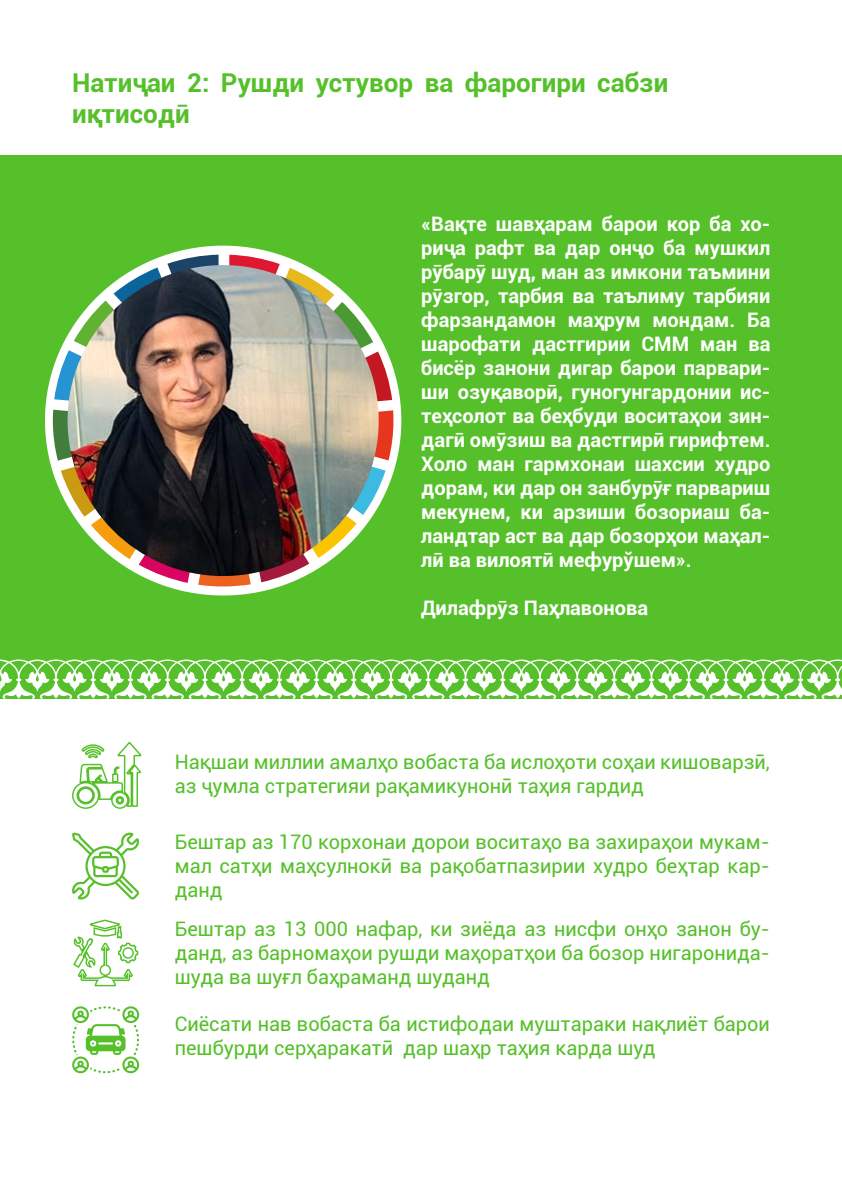
<style>
.page{position:relative;width:842px;height:1191px;background:#fff}
.page>*{position:absolute;margin:0;border:0;box-sizing:border-box;transform-origin:0 0}
.t1{font:700 26px/31.2px "Roboto";color:#56c02b}
.t2{font:700 20px/24px "Roboto";color:#fff;text-align:justify}
.t3{font:20px/24px "Roboto";color:#56c02b}
</style>
<div class="page">
<div style="left:0;top:155px;width:841px;height:544px;background:#56c02b"></div>
<svg style="left:53px;top:255px;width:340px;height:331px"></svg>
<svg style="left:72px;top:741px;width:70px;height:68px"></svg>
<svg style="left:72px;top:832px;width:67px;height:67px"></svg>
<svg style="left:73px;top:919px;width:66px;height:68px"></svg>
<svg style="left:72px;top:1006px;width:67px;height:67px"></svg>
<img style="left:68px;top:265px;width:310px;height:311px;border-radius:155px">
<svg style="left:0;top:659px;width:841px;height:40px"></svg>
<h1 class="t1" style="left:72px;top:66px;width:597px">Натиҷаи 2: Рушди устувор ва фарогири сабзи иқтисодӣ</h1>
<p class="t2" style="left:421px;top:211px;width:350px">«Вақте шавҳарам барои кор ба хо&shy;риҷа рафт ва дар онҷо ба мушкил рӯбарӯ шуд, ман аз имкони таъмини рӯзгор, тарбия ва таълиму тарбияи фарзандамон маҳрум мондам. Ба шарофати дастгирии СММ ман ва бисёр занони дигар барои парвари&shy;ши озуқаворӣ, гуногунгардонии ис&shy;теҳсолот ва беҳбуди воситаҳои зин&shy;дагӣ омӯзиш ва дастгирӣ гирифтем.<br>Холо ман гармхонаи шахсии худро дорам, ки дар он занбурӯғ парвариш мекунем, ки арзиши бозориаш ба&shy;ландтар аст ва дар бозорҳои маҳал&shy;лӣ ва вилоятӣ мефурўшем».</p>
<p class="t2" style="left:421px;top:595px;width:228px">Дилафрӯз Паҳлавонова</p>
<p class="t3" style="left:175px;top:749px;width:596px">Нақшаи миллии амалҳо вобаста ба ислоҳоти соҳаи кишоварзӣ, аз ҷумла стратегияи рақамикунонӣ таҳия гардид</p>
<p class="t3" style="left:175px;top:829px;width:596px;text-align:justify">Бештар аз 170 корхонаи дорои воситаҳо ва захираҳои мукам&shy;мал сатҳи маҳсулнокӣ ва рақобатпазирии худро беҳтар кар&shy;данд</p>
<p class="t3" style="left:175px;top:916px;width:596px;text-align:justify">Бештар аз 13 000 нафар, ки зиёда аз нисфи онҳо занон бу&shy;данд, аз барномаҳои рушди маҳоратҳои ба бозор нигаронида&shy;шуда ва шуғл баҳраманд шуданд</p>
<p class="t3" style="left:175px;top:1011px;width:596px">Сиёсати нав вобаста ба истифодаи муштараки нақлиёт барои пешбурди серҳаракатӣ дар шаҳр таҳия карда шуд</p>
</div>
